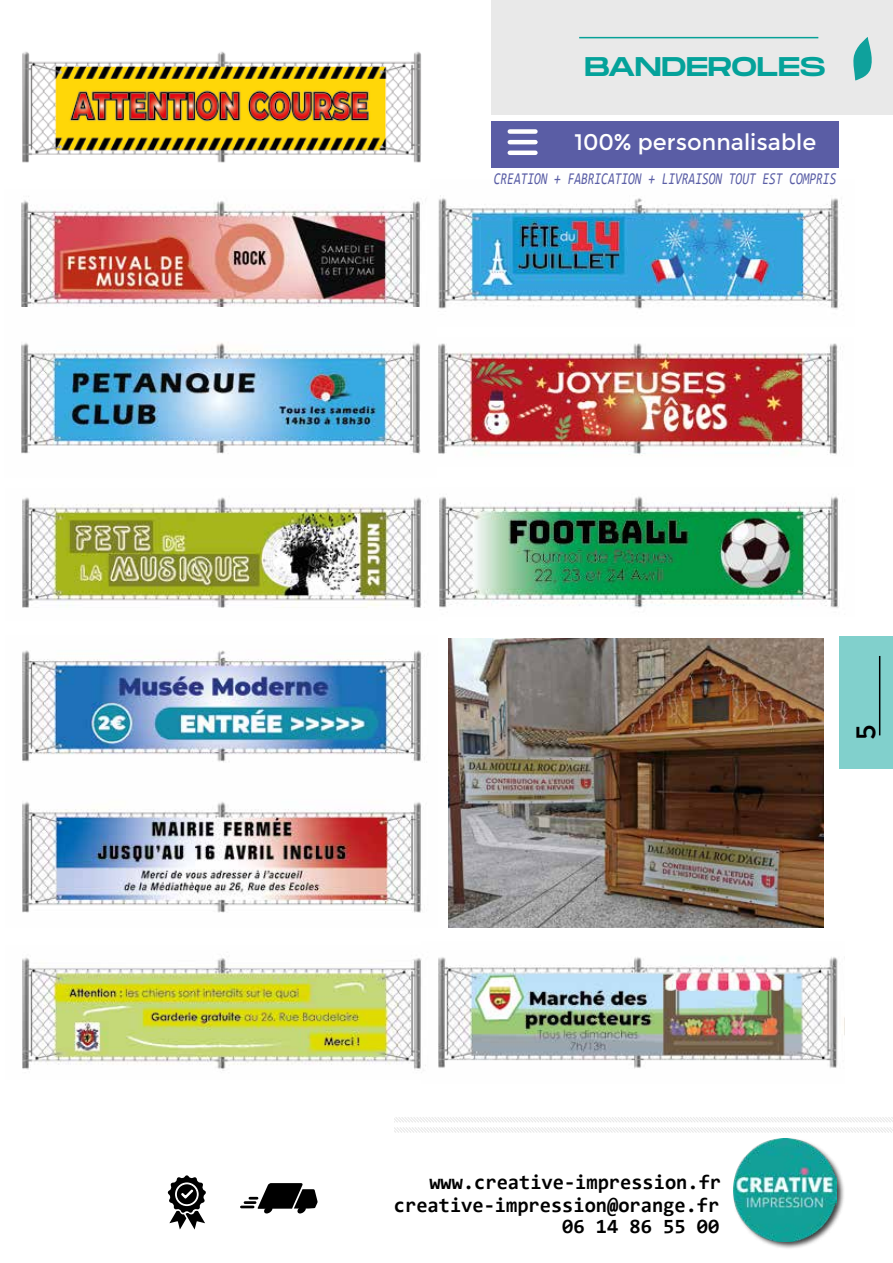
<style>
.page{position:relative;width:893px;height:1263px;background:#fff}
.page>*{position:absolute;margin:0;border:0;box-sizing:border-box;transform-origin:0 0}
.t1{font:27px "Monument Extended";letter-spacing:-.01em;color:#04a29a}
.t2{font:27px "Montserrat";color:#000}
.t3{font:22.5px "Montserrat";color:#fff}
.t4{font:700 20.4px/21.1px "Consolas";color:#000;text-align:right}
.t5{font:italic 16.5px "Consolas";color:#5a5ea6;scale:.74 1}
</style>
<div class="page">
<div style="left:491px;top:0;width:402px;height:115px;background:#e9e9e9"></div>
<hr style="left:579px;top:37px;width:239px;height:1px;background:#07a198">
<div style="left:491px;top:121px;width:348px;height:47px;background:#5a5da5"></div>
<div style="left:510px;top:129px;width:25px;height:5px;background:#fff"></div>
<hr style="left:510px;top:140px;width:25px;height:4px;background:#fff">
<hr style="left:510px;top:151px;width:25px;height:4px;background:#fff">
<div style="left:732px;top:1137px;width:113px;height:112px;background:#000;opacity:.75"></div>
<img style="left:733px;top:1138px;width:103px;height:103px">
<svg style="left:241px;top:1183px;width:77px;height:30px"></svg>
<svg style="left:168px;top:1175px;width:38px;height:54px"></svg>
<svg style="left:394px;top:1117px;width:499px;height:16px"></svg>
<img style="left:22px;top:51px;width:399px;height:112px">
<img style="left:449px;top:639px;width:375px;height:289px">
<img style="left:21px;top:196px;width:402px;height:111px">
<img style="left:21px;top:342px;width:400px;height:112px">
<img style="left:439px;top:496px;width:400px;height:112px">
<img style="left:22px;top:497px;width:403px;height:111px">
<img style="left:22px;top:650px;width:400px;height:112px">
<img style="left:438px;top:195px;width:404px;height:115px">
<img style="left:438px;top:343px;width:403px;height:113px">
<img style="left:438px;top:957px;width:407px;height:112px">
<img style="left:22px;top:801px;width:400px;height:112px">
<img style="left:22px;top:957px;width:404px;height:114px">
<div style="left:839px;top:636px;width:54px;height:133px;background:#81d0cc"></div>
<hr style="left:879px;top:656px;width:1px;height:79px;background:#000">
<svg style="left:853px;top:37px;width:19px;height:43px"></svg>
<h1 class="t1" style="left:584px;top:46px;width:243px">BANDEROLES</h1>
<p class="t3" style="left:574px;top:129px;width:243px">100% personnalisable</p>
<p class="t5" style="left:494px;top:167px;width:464px">CREATION + FABRICATION + LIVRAISON TOUT EST COMPRIS</p>
<h1 class="t2" style="left:850px;top:740px;width:17px;rotate:-90deg">5</h1>
<p class="t4" style="left:429px;top:1172px;width:293px">www.creative-impression.fr</p>
<p class="t4" style="left:394px;top:1194px;width:327px">creative-impression@orange.fr<br>06 14 86 55 00</p>
</div>
